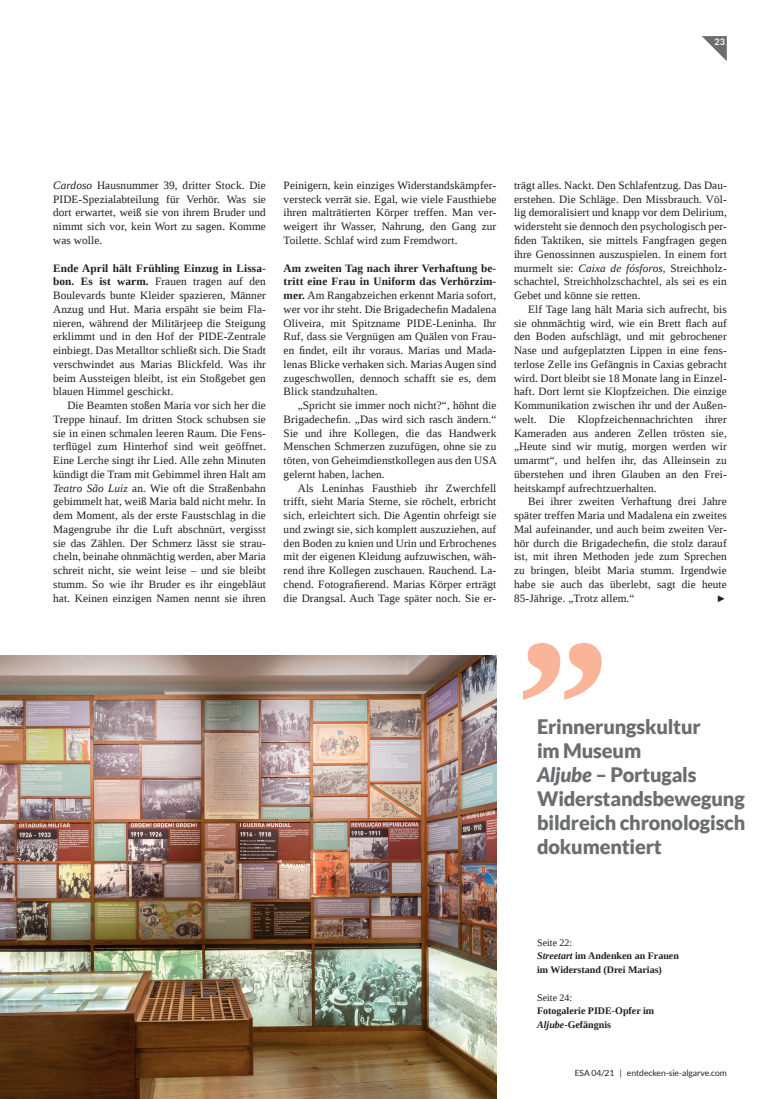
<style>
.page{position:relative;width:780px;height:1099px;background:#fff}
.page>*{position:absolute;margin:0;border:0;box-sizing:border-box;transform-origin:0 0}
.Eyecatcher{font:900 20px/24px "Lato";letter-spacing:-.01em;color:#6c6d70}
.Body{font:11.25px/13.8px "Liberation Serif";letter-spacing:.01em;color:#231f20;text-align:justify}
.BU___bold{font:700 10px "Liberation Serif";color:#231f20}
.BU___regular{font:10px "Liberation Serif";color:#231f20}
.BU___bold-2{font:10px "Liberation Serif";color:#231f20}
.t1{font:700 9px "Lato";color:#fff}
.t2{font:8.5px "Lato";color:#231f20}
.s1{font-style:italic}
.s2{font-weight:700}
</style>
<div class="page">
<svg style="left:702px;top:36px;width:24px;height:25px"></svg>
<svg style="left:523px;top:643px;width:78px;height:56px"></svg>
<img style="left:0;top:655px;width:496px;height:443px">
<p class="t1" style="left:714px;top:37px;width:12px">23</p>
<p class="Body" style="left:53px;top:178px;width:214px"><span class="s1">Cardoso</span> Hausnummer 39, dritter Stock. Die PIDE-Spezialabteilung für Verhör. Was sie dort erwartet, weiß sie von ihrem Bruder und nimmt sich vor, kein Wort zu sagen. Komme was wolle.</p>
<p class="Body" style="left:53px;top:261px;width:214px"><span class="s2">Ende April hält Frühling Einzug in Lissa&shy;bon. Es ist warm.</span> Frauen tragen auf den Boulevards bunte Kleider spazieren, Männer Anzug und Hut. Maria erspäht sie beim Fla&shy;nieren, während der Militärjeep die Steigung erklimmt und in den Hof der PIDE-Zentrale einbiegt. Das Metalltor schließt sich. Die Stadt verschwindet aus Marias Blickfeld. Was ihr beim Aussteigen bleibt, ist ein Stoßgebet gen blauen Himmel geschickt.</p>
<p class="Body" style="left:53px;top:398px;width:214px;text-indent:14px">Die Beamten stoßen Maria vor sich her die Treppe hinauf. Im dritten Stock schubsen sie sie in einen schmalen leeren Raum. Die Fens&shy;terflügel zum Hinterhof sind weit geöffnet.<br>Eine Lerche singt ihr Lied. Alle zehn Minuten kündigt die Tram mit Gebimmel ihren Halt am <span class="s1">Teatro São Luiz</span> an. Wie oft die Straßenbahn gebimmelt hat, weiß Maria bald nicht mehr. In dem Moment, als der erste Faustschlag in die Magengrube ihr die Luft abschnürt, vergisst sie das Zählen. Der Schmerz lässt sie strau&shy;cheln, beinahe ohnmächtig werden, aber Maria schreit nicht, sie weint leise – und sie bleibt stumm. So wie ihr Bruder es ihr eingebläut hat. Keinen einzigen Namen nennt sie ihren</p>
<p class="Body" style="left:283px;top:178px;width:214px">Peinigern, kein einziges Widerstandskämpfer&shy;versteck verrät sie. Egal, wie viele Fausthiebe ihren malträtierten Körper treffen. Man ver&shy;weigert ihr Wasser, Nahrung, den Gang zur Toilette. Schlaf wird zum Fremdwort.</p>
<p class="Body" style="left:283px;top:261px;width:214px"><span class="s2">Am zweiten Tag nach ihrer Verhaftung be&shy;tritt eine Frau in Uniform das Verhörzim&shy;mer.</span> Am Rangabzeichen erkennt Maria sofort, wer vor ihr steht. Die Brigadechefin Madalena Oliveira, mit Spitzname PIDE-Leninha. Ihr Ruf, dass sie Vergnügen am Quälen von Frau&shy;en findet, eilt ihr voraus. Marias und Mada&shy;lenas Blicke verhaken sich. Marias Augen sind zugeschwollen, dennoch schafft sie es, dem Blick standzuhalten.</p>
<p class="Body" style="left:283px;top:398px;width:215px;text-indent:14px">„Spricht sie immer noch nicht?“, höhnt die Brigadechefin. „Das wird sich rasch ändern.“ Sie und ihre Kollegen, die das Handwerk Menschen Schmerzen zuzufügen, ohne sie zu töten, von Geheimdienstkollegen aus den USA gelernt haben, lachen.</p>
<p class="Body" style="left:283px;top:481px;width:214px;text-indent:14px">Als Leninhas Fausthieb ihr Zwerchfell trifft, sieht Maria Sterne, sie röchelt, erbricht sich, erleichtert sich. Die Agentin ohrfeigt sie und zwingt sie, sich komplett auszuziehen, auf den Boden zu knien und Urin und Erbrochenes mit der eigenen Kleidung aufzuwischen, wäh&shy;rend ihre Kollegen zuschauen. Rauchend. La&shy;chend. Fotografierend. Marias Körper erträgt die Drangsal. Auch Tage später noch. Sie er-</p>
<p class="Body" style="left:514px;top:178px;width:214px">trägt alles. Nackt. Den Schlafentzug. Das Dau&shy;erstehen. Die Schläge. Den Missbrauch. Völ&shy;lig demoralisiert und knapp vor dem Delirium, widersteht sie dennoch den psychologisch per&shy;fiden Taktiken, sie mittels Fangfragen gegen ihre Genossinnen auszuspielen. In einem fort murmelt sie: <span class="s1">Caixa de fósforos,</span> Streichholz&shy;schachtel, Streichholzschachtel, als sei es ein Gebet und könne sie retten.</p>
<p class="Body" style="left:514px;top:302px;width:214px;text-indent:14px">Elf Tage lang hält Maria sich aufrecht, bis sie ohnmächtig wird, wie ein Brett flach auf den Boden aufschlägt, und mit gebrochener Nase und aufgeplatzten Lippen in eine fens&shy;terlose Zelle ins Gefängnis in Caxias gebracht wird. Dort bleibt sie 18 Monate lang in Einzel&shy;haft. Dort lernt sie Klopfzeichen. Die einzige Kommunikation zwischen ihr und der Außen&shy;welt. Die Klopfzeichennachrichten ihrer Kameraden aus anderen Zellen trösten sie, „Heute sind wir mutig, morgen werden wir umarmt“, und helfen ihr, das Alleinsein zu überstehen und ihren Glauben an den Frei&shy;heitskampf aufrechtzuerhalten.</p>
<p class="Body" style="left:514px;top:494px;width:214px;text-indent:14px">Bei ihrer zweiten Verhaftung drei Jahre später treffen Maria und Madalena ein zweites Mal aufeinander, und auch beim zweiten Ver&shy;hör durch die Brigadechefin, die stolz darauf ist, mit ihren Methoden jede zum Sprechen zu bringen, bleibt Maria stumm. Irgendwie habe sie auch das überlebt, sagt die heute 85-Jährige. „Trotz allem.“</p>
<p class="Body" style="left:715px;top:591px;width:13px">►</p>
<p class="Eyecatcher" style="left:537px;top:714px;width:165px">Erinnerungskultur</p>
<p class="Eyecatcher" style="left:537px;top:738px;width:106px">im Museum</p>
<p class="Eyecatcher" style="left:537px;top:762px;width:161px"><span class="s1">Aljube</span> – Portugals</p>
<p class="Eyecatcher" style="left:537px;top:786px;width:210px">Widerstandsbewegung bildreich chronologisch</p>
<p class="Eyecatcher" style="left:537px;top:834px;width:126px">dokumentiert</p>
<p class="BU___regular" style="left:537px;top:935px;width:37px">Seite 22:</p>
<p class="BU___bold" style="left:537px;top:949px;width:143px"><span class="s1">Streetart</span> im Andenken an Frauen</p>
<p class="BU___bold" style="left:537px;top:963px;width:126px">im Widerstand (Drei Marias)</p>
<p class="BU___bold-2" style="left:537px;top:990px;width:37px">Seite 24:</p>
<p class="BU___bold" style="left:537px;top:1004px;width:119px">Fotogalerie PIDE-Opfer im</p>
<p class="BU___bold" style="left:537px;top:1018px;width:75px"><span class="s1">Aljube</span>-Gefängnis</p>
<p class="t2" style="left:574px;top:1068px;width:154px">ESA 04/21 | entdecken-sie-algarve.com</p>
</div>
